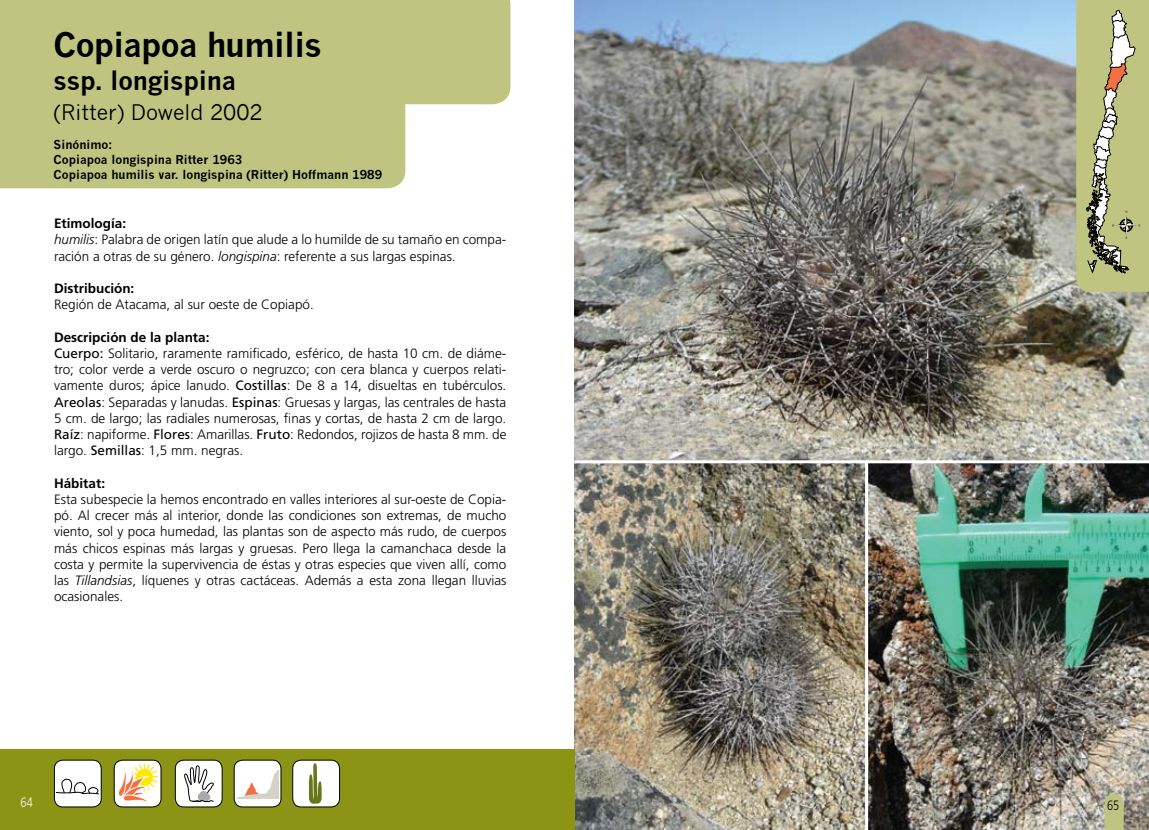
<style>
.page{position:relative;width:1149px;height:830px;background:#fff}
.page>*{position:absolute;margin:0;border:0;box-sizing:border-box;transform-origin:0 0}
.t1{font:700 33px "News Gothic";letter-spacing:-.02em;color:#000}
.t2{font:700 25.5px "News Gothic";letter-spacing:-.01em;color:#000}
.t3{font:21px "News Gothic";color:#000}
.t4{font:300 13.5px/16.2px "Frutiger LT Std";color:#000}
.t5{font:700 13.5px "Frutiger LT Std";color:#000}
.t6{font:300 13.5px "Frutiger LT Std";color:#000;scale:.81 1}
.t7{font:300 13.5px "Frutiger LT Std";color:#fff;scale:.81 1}
.t8{font:700 12px/15px "News Gothic";color:#000}
.s1{font-weight:700}
.s2{font-style:italic}
.s3{font-weight:400}
</style>
<div class="page">
<img style="left:574px;top:0;width:574px;height:829px">
<hr style="left:864px;top:461px;width:3px;height:368px;background:#fff">
<hr style="left:574px;top:460px;width:574px;height:3px;background:#fff">
<svg style="left:1104px;top:794px;width:19px;height:35px"></svg>
<svg style="left:1075px;top:0;width:73px;height:292px;background:#b5b882"></svg>
<div style="left:0;top:104px;width:405px;height:84px;background:#bfc481"></div>
<div style="left:0;top:0;width:510px;height:104px;background:#bfc481"></div>
<div style="left:0;top:748px;width:574px;height:81px;background:#8b9414"></div>
<div style="left:175px;top:759px;width:47px;height:47px;background:#fff;border-radius:9px"></div>
<div style="left:175px;top:759px;width:47px;height:47px;border:1px solid #000;border-radius:9px"></div>
<div style="left:54px;top:759px;width:47px;height:47px;background:#fff;border-radius:9px"></div>
<div style="left:54px;top:759px;width:48px;height:47px;border:1px solid #000;border-radius:9px"></div>
<div style="left:292px;top:759px;width:47px;height:47px;background:#fff;border-radius:9px"></div>
<div style="left:292px;top:759px;width:48px;height:47px;border:1px solid #000;border-radius:9px"></div>
<div style="left:234px;top:759px;width:47px;height:47px;background:#fff;border-radius:9px"></div>
<div style="left:234px;top:759px;width:47px;height:47px;border:1px solid #000;border-radius:9px"></div>
<div style="left:114px;top:759px;width:47px;height:47px;background:#fff;border-radius:9px"></div>
<div style="left:114px;top:759px;width:47px;height:47px;border:1px solid #000;border-radius:9px"></div>
<svg style="left:117px;top:762px;width:42px;height:41px"></svg>
<svg style="left:55px;top:777px;width:44px;height:17px"></svg>
<svg style="left:184px;top:765px;width:30px;height:37px"></svg>
<svg style="left:237px;top:769px;width:42px;height:29px"></svg>
<svg style="left:308px;top:763px;width:14px;height:40px"></svg>
<h1 class="t1" style="left:54px;top:25px;width:270px">Copiapoa humilis</h1>
<h2 class="t2" style="left:54px;top:65px;width:184px">ssp. longispina</h2>
<h3 class="t3" style="left:54px;top:100px;width:210px">(Ritter) Doweld 2002</h3>
<p class="t8" style="left:54px;top:136px;width:330px">Sinónimo:<br>Copiapoa longispina Ritter 1963<br>Copiapoa humilis var. longispina (Ritter) Hoffmann 1989</p>
<p class="t4" style="left:54px;top:215px;width:453px"><span class="s1">Etimología:<br></span><span class="s2">humilis</span>: Palabra de origen latín que alude a lo humilde de su tamaño en compa&shy;ración a otras de su género. <span class="s2">longispina</span>: referente a sus largas espinas.</p>
<p class="t5" style="left:54px;top:280px;width:82px">Distribución:</p>
<p class="t4" style="left:54px;top:296px;width:261px">Región de Atacama, al sur oeste de Copiapó.</p>
<p class="t4" style="left:54px;top:329px;width:454px"><span class="s1">Descripción de la planta:<br></span><span class="s3">Cuerpo:</span> Solitario, raramente ramificado, esférico, de hasta 10 cm. de diáme&shy;tro; color verde a verde oscuro o negruzco; con cera blanca y cuerpos relati&shy;vamente duros; ápice lanudo. <span class="s3">Costillas</span>: De 8 a 14, disueltas en tubérculos.<br><span class="s3">Areolas</span>: Separadas y lanudas. <span class="s3">Espinas</span>: Gruesas y largas, las centrales de hasta 5 cm. de largo; las radiales numerosas, finas y cortas, de hasta 2 cm de largo.<br><span class="s3">Raíz</span>: napiforme. <span class="s3">Flores</span>: Amarillas. <span class="s3">Fruto</span>: Redondos, rojizos de hasta 8 mm. de largo. <span class="s3">Semillas</span>: 1,5 mm. negras.</p>
<p class="t5" style="left:54px;top:475px;width:53px">Hábitat:</p>
<p class="t4" style="left:54px;top:491px;width:454px;text-align:justify">Esta subespecie la hemos encontrado en valles interiores al sur-oeste de Copia&shy;pó. Al crecer más al interior, donde las condiciones son extremas, de mucho viento, sol y poca humedad, las plantas son de aspecto más rudo, de cuerpos más chicos espinas más largas y gruesas. Pero llega la camanchaca desde la costa y permite la supervivencia de éstas y otras especies que viven allí, como las <span class="s2">Tillandsias</span>, líquenes y otras cactáceas. Además a esta zona llegan lluvias ocasionales.</p>
<p class="t7" style="left:21px;top:794px;width:17px">64</p>
<p class="t6" style="left:1106px;top:797px;width:17px">65</p>
<p class="t6" style="left:1110px;top:797px;width:17px">65</p>
</div>
